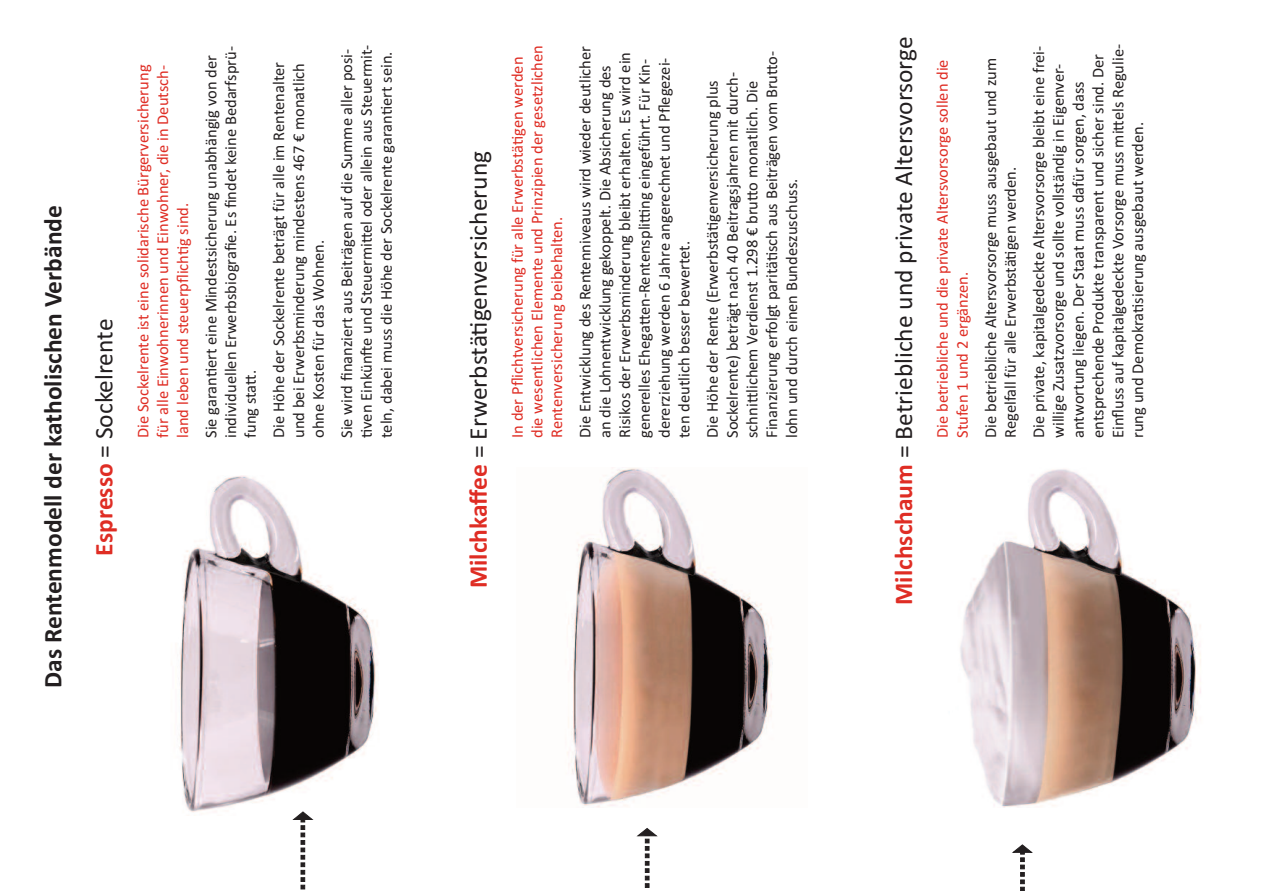
<style>
.page{position:relative;width:1263px;height:893px;background:#fff}
.page>*{position:absolute;margin:0;border:0;box-sizing:border-box;transform-origin:0 0}
.t1{font:25.5px "Calibri";color:#231f20}
.t2{font:700 25.5px "Calibri";color:#231f20}
.t3{font:16.5px/19.8px "Calibri";color:#231f20}
.t4{font:16.5px/19.8px "Calibri";color:#df2d24}
.s1{font-weight:700;color:#df2d24}
</style>
<div class="page">
<img style="left:960px;top:469px;width:241px;height:339px">
<img style="left:179px;top:475px;width:199px;height:337px">
<img style="left:567px;top:468px;width:206px;height:340px">
<svg style="left:1013px;top:845px;width:19px;height:46px"></svg>
<svg style="left:294px;top:812px;width:19px;height:78px"></svg>
<svg style="left:638px;top:828px;width:19px;height:60px"></svg>
<h1 class="t2" style="left:38px;top:688px;width:484px;rotate:-90deg">Das Rentenmodell der katholischen Verbände</h1>
<h1 class="t1" style="left:89px;top:556px;width:238px;rotate:-90deg"><span class="s1">Espresso</span> = Sockelrente</h1>
<p class="t4" style="left:133px;top:438px;width:375px;text-align:justify;rotate:-90deg">Die Sockelrente ist eine solidarische Bürgerversicherung für alle Einwohnerinnen und Einwohner, die in Deutsch&shy;land leben und steuerpflichtig sind.</p>
<p class="t3" style="left:201px;top:438px;width:393px;rotate:-90deg">Sie garantiert eine Mindestsicherung unabhängig von der individuellen Erwerbsbiografie. Es findet keine Bedarfsprü&shy;fung statt.</p>
<p class="t3" style="left:269px;top:438px;width:377px;text-align:justify;rotate:-90deg">Die Höhe der Sockelrente beträgt für alle im Rentenalter und bei Erwerbsminderung mindestens 467 € monatlich ohne Kosten für das Wohnen.</p>
<p class="t3" style="left:337px;top:438px;width:395px;rotate:-90deg">Sie wird finanziert aus Beiträgen auf die Summe aller posi&shy;tiven Einkünfte und Steuermittel oder allein aus Steuermit&shy;teln, dabei muss die Höhe der Sockelrente garantiert sein.</p>
<h1 class="t1" style="left:888px;top:605px;width:570px;rotate:-90deg"><span class="s1">Milchschaum</span> = Betriebliche und private Altersvorsorge</h1>
<p class="t4" style="left:507px;top:438px;width:394px;rotate:-90deg">In der Pflichtversicherung für alle Erwerbstätigen werden die wesentlichen Elemente und Prinzipien der gesetzlichen<br>Rentenversicherung beibehalten.</p>
<p class="t3" style="left:575px;top:438px;width:393px;rotate:-90deg">Die Entwicklung des Rentenniveaus wird wieder deutlicher an die Lohnentwicklung gekoppelt. Die Absicherung des Risikos der Erwerbsminderung bleibt erhalten. Es wird ein generelles Ehegatten-Rentensplitting eingeführt. Für Kin&shy;dererziehung werden 6 Jahre angerechnet und Pflegezei&shy;ten deutlich besser bewertet.</p>
<p class="t3" style="left:702px;top:438px;width:389px;rotate:-90deg">Die Höhe der Rente (Erwerbstätigenversicherung plus Sockelrente) beträgt nach 40 Beitragsjahren mit durch&shy;schnittlichem Verdienst 1.298 € brutto monatlich. Die Finanzierung erfolgt paritätisch aus Beiträgen vom Brutto&shy;lohn und durch einen Bundeszuschuss.</p>
<h1 class="t1" style="left:463px;top:588px;width:439px;rotate:-90deg"><span class="s1">Milchkaffee</span> = Erwerbstätigenversicherung</h1>
<p class="t4" style="left:932px;top:438px;width:380px;rotate:-90deg">Die betriebliche und die private Altersvorsorge sollen die<br>Stufen 1 und 2 ergänzen.</p>
<p class="t3" style="left:980px;top:438px;width:381px;rotate:-90deg">Die betriebliche Altersvorsorge muss ausgebaut und zum<br>Regelfall für alle Erwerbstätigen werden.</p>
<p class="t3" style="left:1028px;top:438px;width:395px;rotate:-90deg">Die private, kapitalgedeckte Altersvorsorge bleibt eine frei&shy;willige Zusatzvorsorge und sollte vollständig in Eigenver&shy;antwortung liegen. Der Staat muss dafür sorgen, dass entsprechende Produkte transparent und sicher sind. Der Einfluss auf kapitalgedeckte Vorsorge muss mittels Regulie&shy;rung und Demokratisierung ausgebaut werden.</p>
</div>
